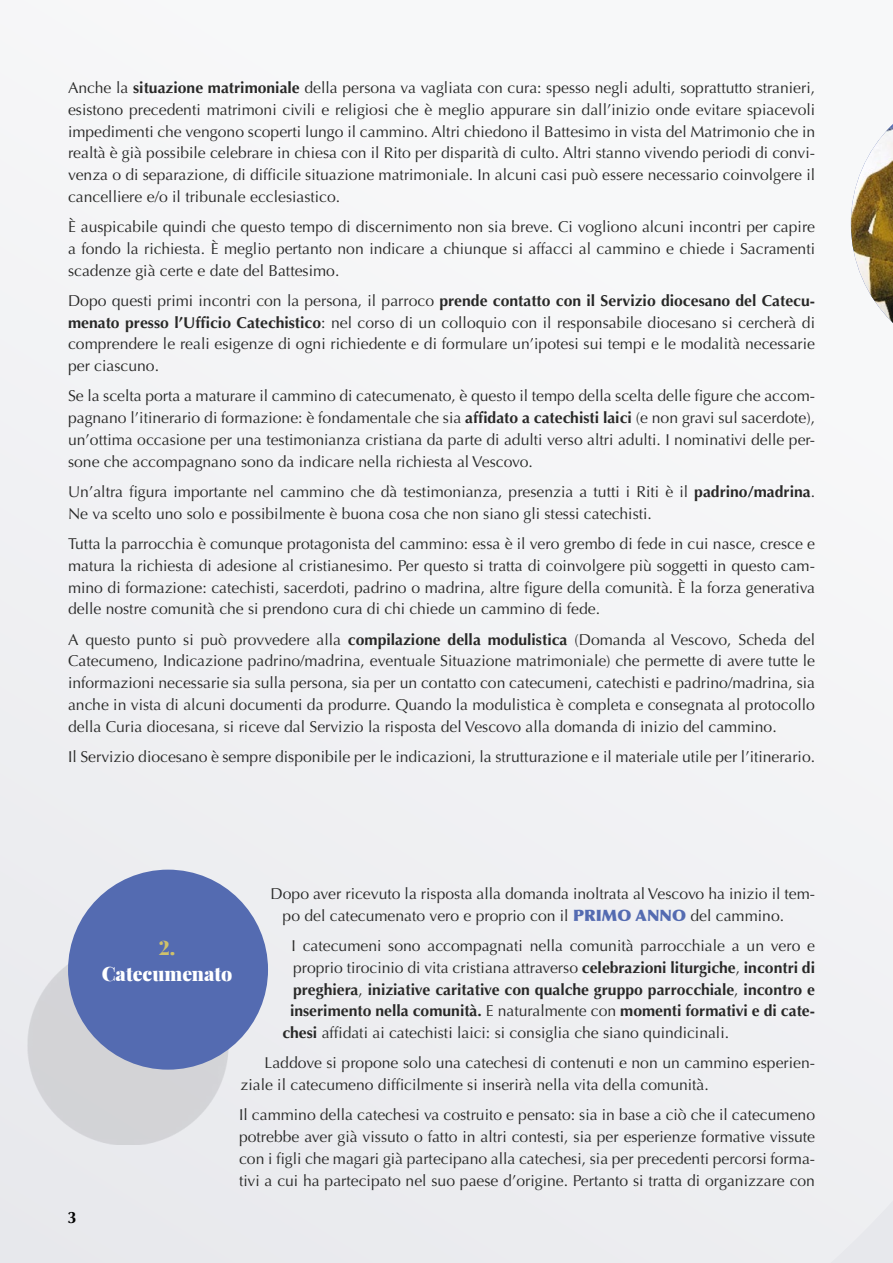
<style>
.page{position:relative;width:893px;height:1263px;background:#fff}
.page>*{position:absolute;margin:0;border:0;box-sizing:border-box;transform-origin:0 0}
.t1{font:19.5px "Playfair Display";color:#fff}
.t2{font:19.5px "Playfair Display";color:#cfc16b}
.t3{font:700 16.5px "Optima";color:#000}
.t4{font:15.75px/21.8px "Optima";color:#282827;text-align:justify}
.t5{font:700 15.75px "Optima";color:#282827}
.s1{font-weight:700}
.s2{font-weight:900;color:#546bb1}
.s3{font-weight:400}
</style>
<div class="page">
<div style="left:0;top:127px;width:893px;height:1136px;background:#f1f2f4"></div>
<div style="left:27px;top:944px;width:201px;height:201px;background:#000;opacity:.1"></div>
<div style="left:68px;top:870px;width:200px;height:200px;background:#546bb1;border-radius:50%"></div>
<svg style="left:851px;top:323px;width:42px;height:39px"></svg>
<img style="left:851px;top:124px;width:42px;height:199px">
<p class="t4" style="left:68px;top:77px;width:749px">Anche la <span class="s1">situazione matrimoniale</span> della persona va vagliata con cura: spesso negli adulti, soprattutto stranieri, esistono precedenti matrimoni civili e religiosi che è meglio appurare sin dall’inizio onde evitare spiacevoli impedimenti che vengono scoperti lungo il cammino. Altri chiedono il Battesimo in vista del Matrimonio che in realtà è già possibile celebrare in chiesa con il Rito per disparità di culto. Altri stanno vivendo periodi di convi&shy;venza o di separazione, di difficile situazione matrimoniale. In alcuni casi può essere necessario coinvolgere il cancelliere e/o il tribunale ecclesiastico.</p>
<p class="t4" style="left:68px;top:216px;width:749px">È auspicabile quindi che questo tempo di discernimento non sia breve. Ci vogliono alcuni incontri per capire a fondo la richiesta. È meglio pertanto non indicare a chiunque si affacci al cammino e chiede i Sacramenti scadenze già certe e date del Battesimo.</p>
<p class="t4" style="left:68px;top:290px;width:749px">Dopo questi primi incontri con la persona, il parroco <span class="s1">prende contatto con il Servizio diocesano del Catecu&shy;menato presso l’Ufficio Catechistico</span>: nel corso di un colloquio con il responsabile diocesano si cercherà di comprendere le reali esigenze di ogni richiedente e di formulare un’ipotesi sui tempi e le modalità necessarie per ciascuno.</p>
<p class="t4" style="left:68px;top:385px;width:749px">Se la scelta porta a maturare il cammino di catecumenato, è questo il tempo della scelta delle figure che accom&shy;pagnano l’itinerario di formazione: è fondamentale che sia <span class="s1">affidato a catechisti laici</span> (e non gravi sul sacerdote), un’ottima occasione per una testimonianza cristiana da parte di adulti verso altri adulti. I nominativi delle per&shy;sone che accompagnano sono da indicare nella richiesta al Vescovo.</p>
<p class="t4" style="left:68px;top:481px;width:749px">Un’altra figura importante nel cammino che dà testimonianza, presenzia a tutti i Riti è il <span class="s1">padrino/madrina</span>.<br>Ne va scelto uno solo e possibilmente è buona cosa che non siano gli stessi catechisti.</p>
<p class="t4" style="left:68px;top:533px;width:749px">Tutta la parrocchia è comunque protagonista del cammino: essa è il vero grembo di fede in cui nasce, cresce e matura la richiesta di adesione al cristianesimo. Per questo si tratta di coinvolgere più soggetti in questo cam&shy;mino di formazione: catechisti, sacerdoti, padrino o madrina, altre figure della comunità. È la forza generativa delle nostre comunità che si prendono cura di chi chiede un cammino di fede.</p>
<p class="t4" style="left:68px;top:628px;width:749px">A questo punto si può provvedere alla <span class="s1">compilazione della modulistica</span> (Domanda al Vescovo, Scheda del Catecumeno, Indicazione padrino/madrina, eventuale Situazione matrimoniale) che permette di avere tutte le informazioni necessarie sia sulla persona, sia per un contatto con catecumeni, catechisti e padrino/madrina, sia anche in vista di alcuni documenti da produrre. Quando la modulistica è completa e consegnata al protocollo della Curia diocesana, si riceve dal Servizio la risposta del Vescovo alla domanda di inizio del cammino.</p>
<p class="t4" style="left:68px;top:746px;width:749px">Il Servizio diocesano è sempre disponibile per le indicazioni, la strutturazione e il materiale utile per l’itinerario.</p>
<p class="t3" style="left:67px;top:1208px;width:11px">3</p>
<p class="t4" style="left:283px;top:883px;width:534px;text-indent:-12px">Dopo aver ricevuto la risposta alla domanda inoltrata al Vescovo ha inizio il tem&shy;po del catecumenato vero e proprio con il <span class="s2">PRIMO ANNO</span> del cammino.</p>
<p class="t4" style="left:292px;top:935px;width:525px">I catecumeni sono accompagnati nella comunità parrocchiale a un vero e</p>
<p class="t4" style="left:293px;top:957px;width:524px">proprio tirocinio di vita cristiana attraverso <span class="s1">celebrazioni liturgiche</span>, <span class="s1">incontri di</span></p>
<p class="t5" style="left:293px;top:980px;width:524px">preghiera<span class="s3">,</span> iniziative caritative con qualche gruppo parrocchiale<span class="s3">,</span> incontro e</p>
<p class="t5" style="left:290px;top:1002px;width:526px">inserimento nella comunità. <span class="s3">E naturalmente con</span> momenti formativi e di cate-</p>
<p class="t4" style="left:283px;top:1022px;width:448px"><span class="s1">chesi</span> affidati ai catechisti laici: si consiglia che siano quindicinali.</p>
<p class="t4" style="left:241px;top:1052px;width:576px;text-indent:24px">Laddove si propone solo una catechesi di contenuti e non un cammino esperien&shy;ziale il catecumeno difficilmente si inserirà nella vita della comunità.</p>
<p class="t4" style="left:239px;top:1104px;width:578px">Il cammino della catechesi va costruito e pensato: sia in base a ciò che il catecumeno potrebbe aver già vissuto o fatto in altri contesti, sia per esperienze formative vissute con i figli che magari già partecipano alla catechesi, sia per precedenti percorsi forma&shy;tivi a cui ha partecipato nel suo paese d’origine. Pertanto si tratta di organizzare con</p>
<p class="t2" style="left:159px;top:933px;width:18px">2.</p>
<p class="t1" style="left:102px;top:958px;width:132px">Catecumenato</p>
</div>
